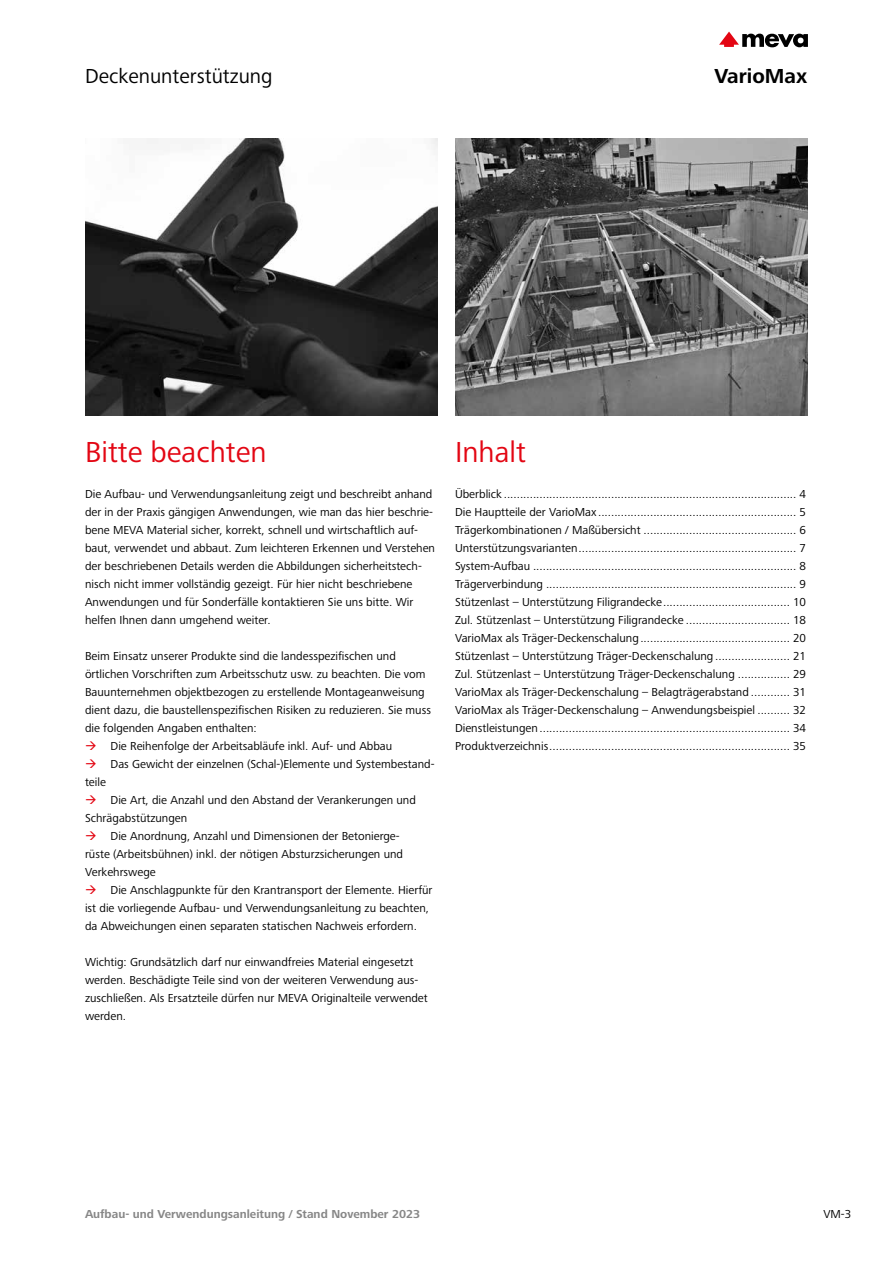
<style>
.page{position:relative;width:893px;height:1263px;background:#fff}
.page>*{position:absolute;margin:0;border:0;box-sizing:border-box;transform-origin:0 0}
.t1{font:30px "Frutiger Next LTW1 G";color:#e30613}
.t2{font:21px "Frutiger Next LTW1 G";color:#000}
.t3{font:700 21px "Frutiger Next LTW1 G";color:#000}
.t4{font:12px/18px "Frutiger Next LTW1 G";color:#000}
.t5{font:700 12px "Frutiger Next LTW1 G";color:#878787}
</style>
<div class="page">
<svg style="left:719px;top:32px;width:89px;height:15px"></svg>
<img style="left:455px;top:138px;width:353px;height:278px">
<img style="left:85px;top:138px;width:353px;height:278px">
<h2 class="t2" style="left:85px;top:64px;width:189px">Deckenunterstützung</h2>
<h2 class="t3" style="left:714px;top:64px;width:94px">VarioMax</h2>
<h1 class="t1" style="left:85px;top:435px;width:183px">Bitte beachten</h1>
<h1 class="t1" style="left:455px;top:435px;width:72px">Inhalt</h1>
<p class="t4" style="left:85px;top:485px;width:351px">Die Aufbau- und Verwendungsanleitung zeigt und beschreibt anhand der in der Praxis gängigen Anwendungen, wie man das hier beschrie&shy;bene MEVA Material sicher, korrekt, schnell und wirtschaftlich auf&shy;baut, verwendet und abbaut. Zum leichteren Erkennen und Verstehen der beschriebenen Details werden die Abbildungen sicherheitstech&shy;nisch nicht immer vollständig gezeigt. Für hier nicht beschriebene Anwendungen und für Sonderfälle kontaktieren Sie uns bitte. Wir helfen Ihnen dann umgehend weiter.</p>
<p class="t4" style="left:85px;top:647px;width:312px">Beim Einsatz unserer Produkte sind die landesspezifischen und</p>
<p class="t4" style="left:85px;top:665px;width:342px">örtlichen Vorschriften zum Arbeitsschutz usw. zu beachten. Die vom</p>
<p class="t4" style="left:85px;top:683px;width:341px">Bauunternehmen objektbezogen zu erstellende Montageanweisung</p>
<p class="t4" style="left:85px;top:701px;width:347px">dient dazu, die baustellenspezifischen Risiken zu reduzieren. Sie muss</p>
<p class="t4" style="left:85px;top:719px;width:173px">die folgenden Angaben enthalten:</p>
<p class="t4" style="left:111px;top:737px;width:283px">Die Reihenfolge der Arbeitsabläufe inkl. Auf- und Abbau</p>
<p class="t4" style="left:111px;top:755px;width:326px">Das Gewicht der einzelnen (Schal-)Elemente und Systembestand-</p>
<p class="t4" style="left:85px;top:773px;width:22px">teile</p>
<p class="t4" style="left:111px;top:791px;width:307px">Die Art, die Anzahl und den Abstand der Verankerungen und</p>
<p class="t4" style="left:85px;top:809px;width:104px">Schrägabstützungen</p>
<p class="t4" style="left:111px;top:827px;width:291px">Die Anordnung, Anzahl und Dimensionen der Betonierge-</p>
<p class="t4" style="left:85px;top:845px;width:320px">rüste (Arbeitsbühnen) inkl. der nötigen Absturzsicherungen und</p>
<p class="t4" style="left:85px;top:863px;width:72px">Verkehrswege</p>
<p class="t4" style="left:111px;top:881px;width:323px">Die Anschlagpunkte für den Krantransport der Elemente. Hierfür</p>
<p class="t4" style="left:85px;top:899px;width:345px">ist die vorliegende Aufbau- und Verwendungsanleitung zu beachten,</p>
<p class="t4" style="left:85px;top:917px;width:333px">da Abweichungen einen separaten statischen Nachweis erfordern.</p>
<p class="t4" style="left:85px;top:953px;width:344px">Wichtig: Grundsätzlich darf nur einwandfreies Material eingesetzt werden. Beschädigte Teile sind von der weiteren Verwendung aus&shy;zuschließen. Als Ersatzteile dürfen nur MEVA Originalteile verwendet werden.</p>
<p class="t4" style="left:455px;top:485px;width:353px;text-align:justify">Überblick .......................................................................................... 4<br>Die Hauptteile der VarioMax ............................................................. 5<br>Trägerkombinationen / Maßübersicht ............................................... 6<br>Unterstützungsvarianten................................................................... 7<br>System-Aufbau ................................................................................. 8<br>Trägerverbindung ............................................................................. 9<br>Stützenlast – Unterstützung Filigrandecke....................................... 10<br>Zul. Stützenlast – Unterstützung Filigrandecke ................................ 18<br>VarioMax als Träger-Deckenschalung.............................................. 20<br>Stützenlast – Unterstützung Träger-Deckenschalung ....................... 21<br>Zul. Stützenlast – Unterstützung Träger-Deckenschalung ................ 29<br>VarioMax als Träger-Deckenschalung – Belagträgerabstand ............ 31<br>VarioMax als Träger-Deckenschalung – Anwendungsbeispiel .......... 32<br>Dienstleistungen ............................................................................. 34<br>Produktverzeichnis.......................................................................... 35</p>
<p class="t5" style="left:85px;top:1207px;width:337px">Aufbau- und Verwendungsanleitung / Stand November 2023</p>
<p class="t4" style="left:823px;top:1205px;width:29px">VM-3</p>
</div>
